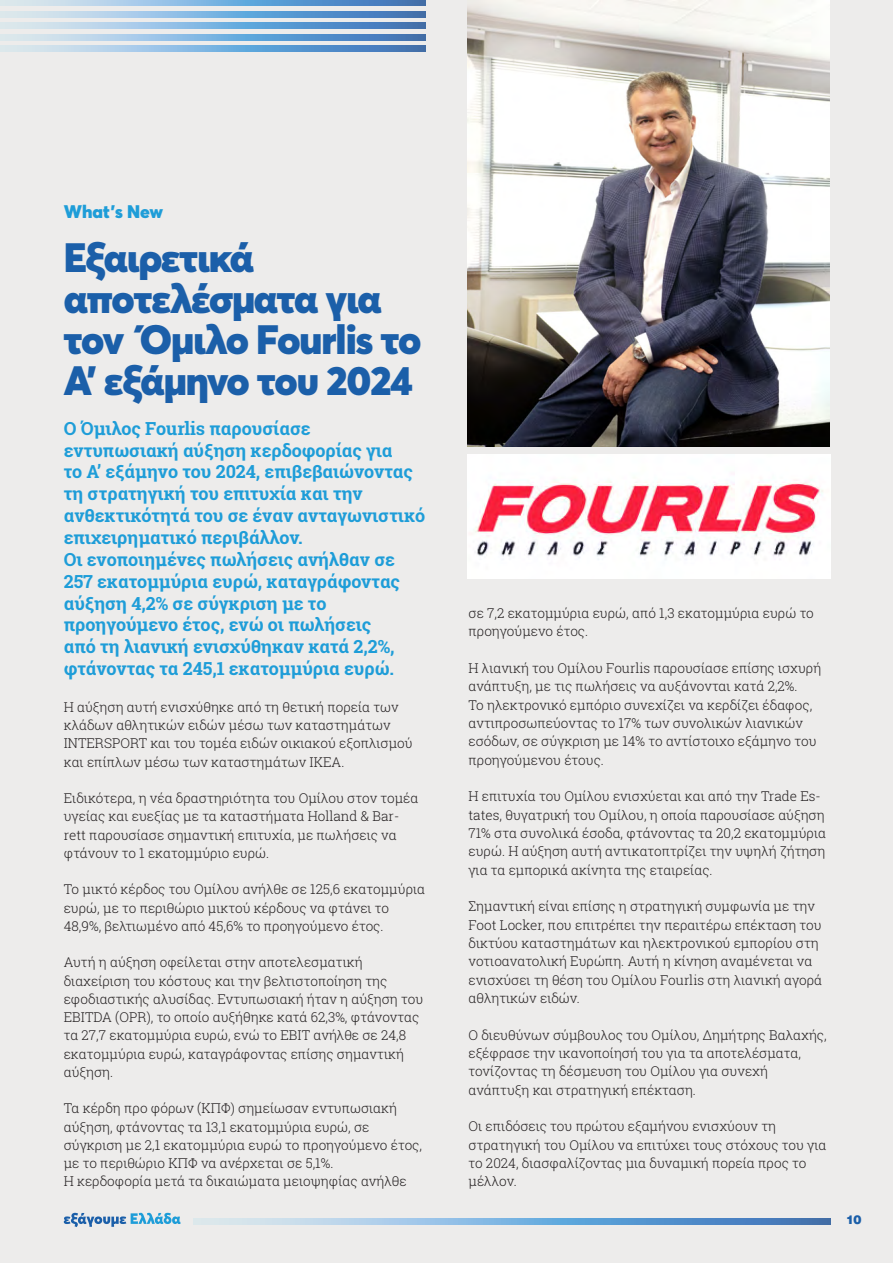
<style>
.page{position:relative;width:893px;height:1263px;background:#edeceb}
.page>*{position:absolute;margin:0;border:0;box-sizing:border-box;transform-origin:0 0}
.t1{font:900 40.5px/40.8px "Averta";letter-spacing:-.03em;color:#1b5fa9}
.t2{font:700 18px/21.9px "Roboto Slab";letter-spacing:-.005em;color:#1e9dd8}
.t3{font:900 18px "Averta";color:#1e9dd8}
.t4{font:300 13.5px/18.3px "Roboto Slab";color:#231f20}
.t5{font:900 12px "UB Helvetica";color:#1b5fa9}
</style>
<div class="page">
<svg style="left:0;top:0;width:426px;height:6px;background:#83b0d9"></svg>
<svg style="left:0;top:23px;width:426px;height:6px;background:#83b0d9"></svg>
<svg style="left:0;top:46px;width:426px;height:5px;background:#83b0d9"></svg>
<svg style="left:0;top:11px;width:426px;height:6px;background:#83b0d9"></svg>
<svg style="left:0;top:34px;width:426px;height:6px;background:#83b0d9"></svg>
<svg style="left:64px;top:1213px;width:117px;height:14px"></svg>
<svg style="left:194px;top:1219px;width:637px;height:5px;background:#83b0d9"></svg>
<img style="left:468px;top:0;width:361px;height:446px">
<img style="left:468px;top:455px;width:363px;height:123px">
<h2 class="t3" style="left:64px;top:200px;width:101px">What’s New</h2>
<h1 class="t1" style="left:64px;top:237px;width:359px">Εξαιρετικά αποτελέσματα για τον Όμιλο Fourlis το<br>Α’ εξάμηνο του 2024</h1>
<p class="t2" style="left:64px;top:417px;width:363px">Ο Όμιλος Fourlis παρουσίασε εντυπωσιακή αύξηση κερδοφορίας για<br>το Α’ εξάμηνο του 2024, επιβεβαιώνοντας τη στρατηγική του επιτυχία και την ανθεκτικότητά του σε έναν ανταγωνιστικό επιχειρηματικό περιβάλλον.<br>Οι ενοποιημένες πωλήσεις ανήλθαν σε 257 εκατομμύρια ευρώ, καταγράφοντας αύξηση 4,2% σε σύγκριση με το προηγούμενο έτος, ενώ οι πωλήσεις<br>από τη λιανική ενισχύθηκαν κατά 2,2%, φτάνοντας τα 245,1 εκατομμύρια ευρώ.</p>
<p class="t4" style="left:64px;top:697px;width:350px">Η αύξηση αυτή ενισχύθηκε από τη θετική πορεία των κλάδων αθλητικών ειδών μέσω των καταστημάτων INTERSPORT και του τομέα ειδών οικιακού εξοπλισμού και επίπλων μέσω των καταστημάτων ΙΚΕΑ.</p>
<p class="t4" style="left:64px;top:789px;width:356px">Ειδικότερα, η νέα δραστηριότητα του Ομίλου στον τομέα υγείας και ευεξίας με τα καταστήματα Holland &amp; Bar&shy;rett παρουσίασε σημαντική επιτυχία, με πωλήσεις να φτάνουν το 1 εκατομμύριο ευρώ.</p>
<p class="t4" style="left:64px;top:880px;width:363px">Το μικτό κέρδος του Ομίλου ανήλθε σε 125,6 εκατομμύρια ευρώ, με το περιθώριο μικτού κέρδους να φτάνει το<br>48,9%, βελτιωμένο από 45,6% το προηγούμενο έτος.</p>
<p class="t4" style="left:64px;top:953px;width:361px">Αυτή η αύξηση οφείλεται στην αποτελεσματική διαχείριση του κόστους και την βελτιστοποίηση της εφοδιαστικής αλυσίδας. Εντυπωσιακή ήταν η αύξηση του EBITDA (OPR), το οποίο αυξήθηκε κατά 62,3%, φτάνοντας τα 27,7 εκατομμύρια ευρώ, ενώ το EBIT ανήλθε σε 24,8 εκατομμύρια ευρώ, καταγράφοντας επίσης σημαντική αύξηση.</p>
<p class="t4" style="left:64px;top:1099px;width:360px">Τα κέρδη προ φόρων (ΚΠΦ) σημείωσαν εντυπωσιακή αύξηση, φτάνοντας τα 13,1 εκατομμύρια ευρώ, σε σύγκριση με 2,1 εκατομμύρια ευρώ το προηγούμενο έτος, με το περιθώριο ΚΠΦ να ανέρχεται σε 5,1%.<br>Η κερδοφορία μετά τα δικαιώματα μειοψηφίας ανήλθε</p>
<p class="t4" style="left:468px;top:603px;width:347px">σε 7,2 εκατομμύρια ευρώ, από 1,3 εκατομμύρια ευρώ το προηγούμενο έτος.</p>
<p class="t4" style="left:468px;top:658px;width:354px">Η λιανική του Ομίλου Fourlis παρουσίασε επίσης ισχυρή ανάπτυξη, με τις πωλήσεις να αυξάνονται κατά 2,2%.<br>Το ηλεκτρονικό εμπόριο συνεχίζει να κερδίζει έδαφος, αντιπροσωπεύοντας το 17% των συνολικών λιανικών εσόδων, σε σύγκριση με 14% το αντίστοιχο εξάμηνο του προηγούμενου έτους.</p>
<p class="t4" style="left:468px;top:787px;width:359px">Η επιτυχία του Ομίλου ενισχύεται και από την Trade Es&shy;tates, θυγατρική του Ομίλου, η οποία παρουσίασε αύξηση 71% στα συνολικά έσοδα, φτάνοντας τα 20,2 εκατομμύρια ευρώ. Η αύξηση αυτή αντικατοπτρίζει την υψηλή ζήτηση για τα εμπορικά ακίνητα της εταιρείας.</p>
<p class="t4" style="left:468px;top:897px;width:355px">Σημαντική είναι επίσης η στρατηγική συμφωνία με την Foot Locker, που επιτρέπει την περαιτέρω επέκταση του δικτύου καταστημάτων και ηλεκτρονικού εμπορίου στη νοτιοανατολική Ευρώπη. Αυτή η κίνηση αναμένεται να ενισχύσει τη θέση του Ομίλου Fourlis στη λιανική αγορά αθλητικών ειδών.</p>
<p class="t4" style="left:468px;top:1025px;width:360px">Ο διευθύνων σύμβουλος του Ομίλου, Δημήτρης Βαλαχής, εξέφρασε την ικανοποίησή του για τα αποτελέσματα, τονίζοντας τη δέσμευση του Ομίλου για συνεχή ανάπτυξη και στρατηγική επέκταση.</p>
<p class="t4" style="left:468px;top:1117px;width:359px">Οι επιδόσεις του πρώτου εξαμήνου ενισχύουν τη στρατηγική του Ομίλου να επιτύχει τους στόχους του για το 2024, διασφαλίζοντας μια δυναμική πορεία προς το μέλλον.</p>
<p class="t5" style="left:846px;top:1212px;width:17px">10</p>
</div>
